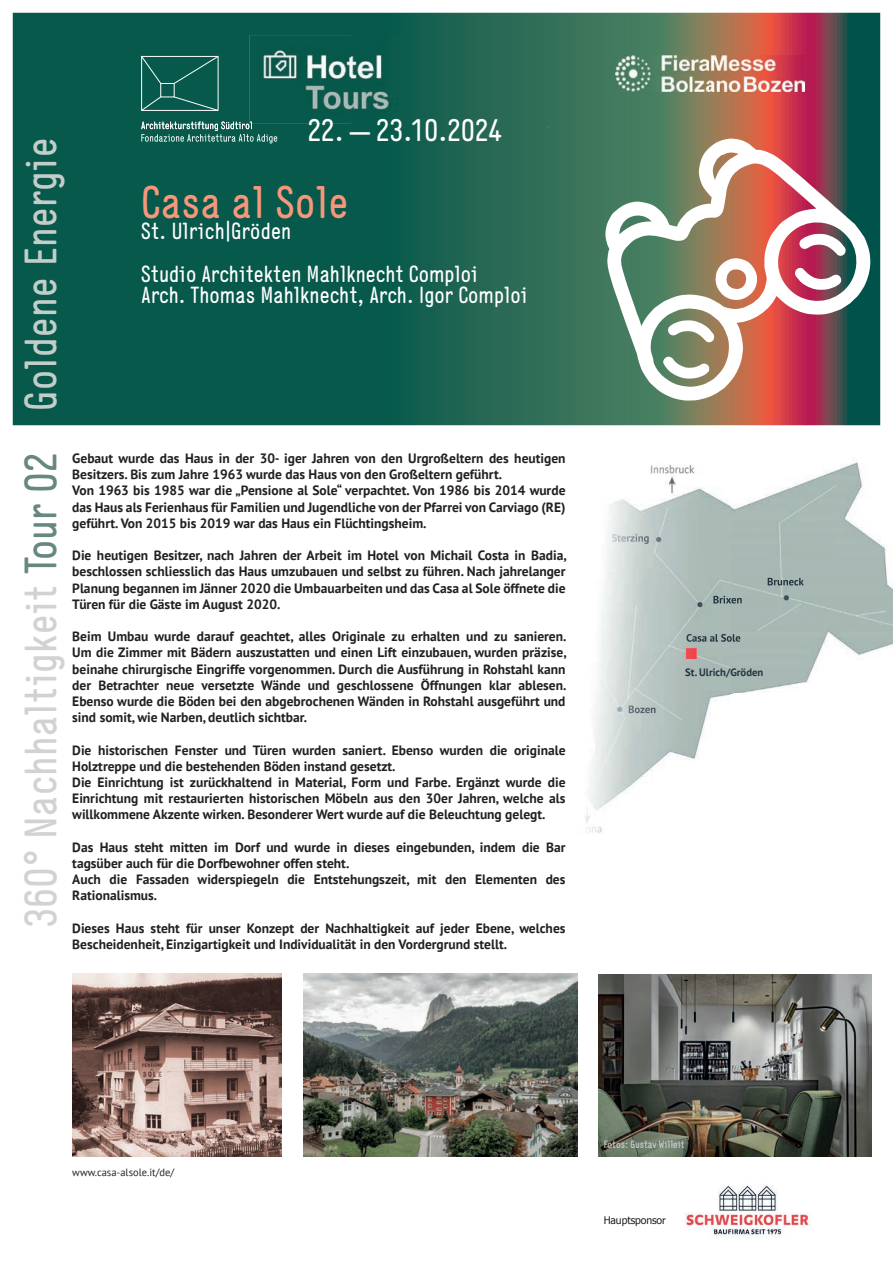
<style>
.page{position:relative;width:893px;height:1263px;background:#fff}
.page>*{position:absolute;margin:0;border:0;box-sizing:border-box;transform-origin:0 0}
.t1{font:45.3px "Generika MG";color:#f6977a}
.t2{font:45px "Generika MG";letter-spacing:.01em;color:#d1d2d4}
.t3{font:45px "Generika MG";letter-spacing:.01em;color:#c3cdc9}
.t4{font:30.9px "Generika MG";color:#fff}
.t5{font:23.1px/42.6px "Generika MG";color:#fff}
.t6{font:700 13.5px/16.2px "PT Sans";color:#231f20}
.t7{font:700 10.65px "PT Sans";color:#233440}
.t8{font:10.5px "PT Sans";color:#231f20}
.t9{font:10.5px "Generika MG";color:#d1d2d4}
.t10{font:10.35px "Tahoma";letter-spacing:-.01em;color:#231f20}
.s1{color:#678880}
</style>
<div class="page">
<svg style="left:13px;top:13px;width:867px;height:412px;background:#1d5f4f"></svg>
<div style="left:141px;top:56px;width:77px;height:55px;border:1px solid #fff"></div>
<div style="left:160px;top:83px;width:15px;height:14px;border:1px solid #fff"></div>
<svg style="left:141px;top:55px;width:21px;height:30px"></svg>
<svg style="left:173px;top:55px;width:46px;height:30px"></svg>
<svg style="left:173px;top:96px;width:46px;height:15px"></svg>
<svg style="left:141px;top:96px;width:21px;height:16px"></svg>
<img style="left:250px;top:35px;width:152px;height:89px">
<svg style="left:141px;top:122px;width:136px;height:22px;background:#3c7d72"></svg>
<img style="left:616px;top:56px;width:188px;height:36px">
<svg style="left:603px;top:136px;width:269px;height:290px"></svg>
<svg style="left:715px;top:258px;width:43px;height:42px"></svg>
<svg style="left:795px;top:267px;width:47px;height:23px"></svg>
<svg style="left:663px;top:356px;width:47px;height:23px"></svg>
<svg style="left:799px;top:234px;width:47px;height:23px"></svg>
<svg style="left:667px;top:320px;width:48px;height:23px"></svg>
<img style="left:684px;top:1185px;width:125px;height:53px">
<img style="left:585px;top:461px;width:308px;height:372px">
<img style="left:612px;top:534px;width:37px;height:10px">
<img style="left:768px;top:578px;width:36px;height:7px">
<img style="left:713px;top:596px;width:29px;height:7px">
<img style="left:629px;top:705px;width:26px;height:8px">
<svg style="left:686px;top:648px;width:11px;height:11px"></svg>
<img style="left:686px;top:634px;width:54px;height:8px">
<img style="left:598px;top:974px;width:274px;height:182px">
<img style="left:303px;top:974px;width:274px;height:182px">
<img style="left:72px;top:974px;width:210px;height:182px">
<h2 class="t3" style="left:15px;top:411px;width:274px;rotate:-90deg">Goldene Energie</h2>
<h3 class="t4" style="left:308px;top:112px;width:195px">22. — 23.10.2024</h3>
<h1 class="t1" style="left:141px;top:176px;width:209px">Casa al Sole</h1>
<h3 class="t5" style="left:141px;top:210px;width:338px">St. Ulrich|Gröden<br>Studio Architekten Mahlknecht Comploi</h3>
<h3 class="t5" style="left:141px;top:274px;width:388px">Arch. Thomas Mahlknecht, Arch. Igor Comploi</h3>
<h2 class="t2" style="left:15px;top:928px;width:477px;rotate:-90deg">360° Nachhaltigkeit <span class="s1">Tour 02</span></h2>
<p class="t6" style="left:72px;top:450px;width:495px">Gebaut wurde das Haus in der 30- iger Jahren von den Urgroßeltern des heutigen Besitzers. Bis zum Jahre 1963 wurde das Haus von den Großeltern geführt.<br>Von 1963 bis 1985 war die „Pensione al Sole“ verpachtet. Von 1986 bis 2014 wurde das Haus als Ferienhaus für Familien und Jugendliche von der Pfarrei von Carviago (RE) geführt. Von 2015 bis 2019 war das Haus ein Flüchtingsheim.</p>
<p class="t6" style="left:72px;top:547px;width:496px;text-align:justify">Die heutigen Besitzer, nach Jahren der Arbeit im Hotel von Michail Costa in Badia, beschlossen schliesslich das Haus umzubauen und selbst zu führen. Nach jahrelanger Planung begannen im Jänner 2020 die Umbauarbeiten und das Casa al Sole öffnete die Türen für die Gäste im August 2020.</p>
<p class="t6" style="left:72px;top:628px;width:496px;text-align:justify">Beim Umbau wurde darauf geachtet, alles Originale zu erhalten und zu sanieren.<br>Um die Zimmer mit Bädern auszustatten und einen Lift einzubauen, wurden präzise, beinahe chirurgische Eingriffe vorgenommen. Durch die Ausführung in Rohstahl kann der Betrachter neue versetzte Wände und geschlossene Öffnungen klar ablesen.<br>Ebenso wurde die Böden bei den abgebrochenen Wänden in Rohstahl ausgeführt und sind somit, wie Narben, deutlich sichtbar.</p>
<p class="t6" style="left:72px;top:741px;width:495px">Die historischen Fenster und Türen wurden saniert. Ebenso wurden die originale Holztreppe und die bestehenden Böden instand gesetzt.<br>Die Einrichtung ist zurückhaltend in Material, Form und Farbe. Ergänzt wurde die Einrichtung mit restaurierten historischen Möbeln aus den 30er Jahren, welche als willkommene Akzente wirken. Besonderer Wert wurde auf die Beleuchtung gelegt.</p>
<p class="t6" style="left:72px;top:839px;width:495px">Das Haus steht mitten im Dorf und wurde in dieses eingebunden, indem die Bar tagsüber auch für die Dorfbewohner offen steht.<br>Auch die Fassaden widerspiegeln die Entstehungszeit, mit den Elementen des Rationalismus.</p>
<p class="t6" style="left:72px;top:920px;width:495px">Dieses Haus steht für unser Konzept der Nachhaltigkeit auf jeder Ebene, welches<br>Bescheidenheit, Einzigartigkeit und Individualität in den Vordergrund stellt.</p>
<p class="t7" style="left:685px;top:665px;width:80px">St. Ulrich/Gröden</p>
<p class="t8" style="left:72px;top:1165px;width:103px">www.casa-alsole.it/de/</p>
<p class="t9" style="left:604px;top:1138px;width:82px">Fotos: Gustav Willeit</p>
<p class="t10" style="left:604px;top:1213px;width:64px">Hauptsponsor</p>
</div>
